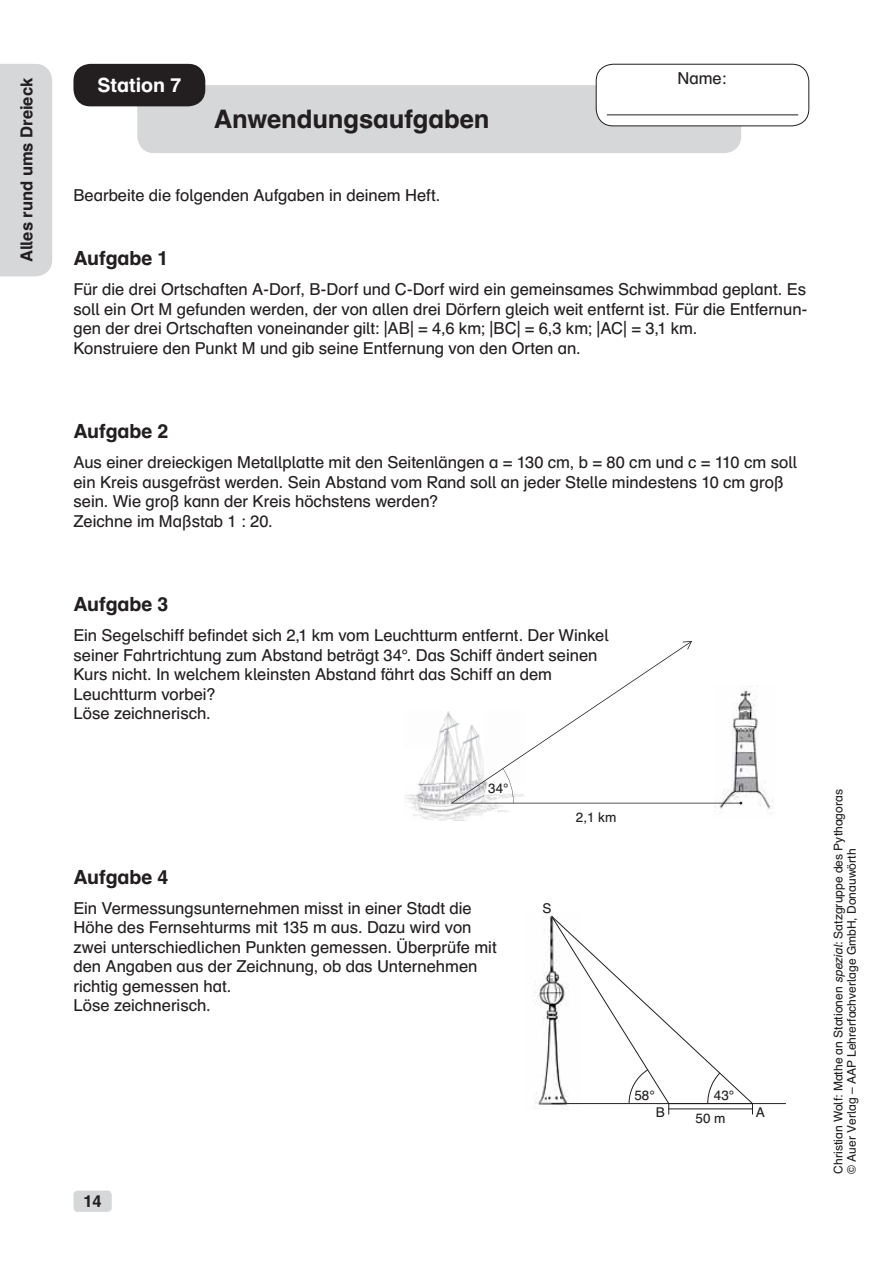
<style>
.page{position:relative;width:893px;height:1263px;background:#fff}
.page>*{position:absolute;margin:0;border:0;box-sizing:border-box;transform-origin:0 0}
.t1{font:700 25.5px "Auer Schulbuch";letter-spacing:-.005em;color:#231f20}
.t2{font:700 19.5px "Auer Schulbuch";letter-spacing:-.005em;color:#231f20}
.t3{font:700 19.5px "Auer Schulbuch";color:#fff}
.t4{font:16.5px/19.5px "Auer Schulbuch";color:#231f20}
.t5{font:700 16.5px "Auer Schulbuch";color:#231f20}
.t6{font:13.5px "Auer Schulbuch";color:#231f20}
.t7{font:12px/13.5px "Auer Schulbuch";color:#231f20}
.s1{font-family:"Greek Sym";font-size:19.5px}
.s2{font-style:italic}
</style>
<div class="page">
<div style="left:137px;top:85px;width:604px;height:68px;background:#d5d7d8;border-radius:17px"></div>
<div style="left:73px;top:64px;width:132px;height:42px;background:#231f20;border-radius:17px"></div>
<div style="left:596px;top:64px;width:213px;height:62px;background:#fff;border-radius:17px"></div>
<div style="left:596px;top:64px;width:213px;height:62px;border:1px solid #231f20;border-radius:17px"></div>
<div style="left:0;top:64px;width:52px;height:212px;background:#d5d7d8"></div>
<div style="left:73px;top:1191px;width:39px;height:21px;background:#d5d7d8;border-radius:4px"></div>
<hr style="left:607px;top:115px;width:191px;height:1px;background:#231f20">
<img style="left:404px;top:712px;width:104px;height:109px">
<img style="left:714px;top:686px;width:59px;height:125px">
<hr style="left:451px;top:803px;width:290px;height:1px;background:#231f20">
<svg style="left:451px;top:641px;width:241px;height:163px"></svg>
<img style="left:534px;top:915px;width:17px;height:194px">
<hr style="left:552px;top:1103px;width:233px;height:1px;background:#231f20">
<svg style="left:551px;top:915px;width:202px;height:199px"></svg>
<p class="t4" style="left:677px;top:69px;width:50px">Name:</p>
<p class="t5" style="left:20px;top:262px;width:186px;rotate:-90deg">Alles rund ums Dreieck</p>
<p class="t3" style="left:97px;top:77px;width:85px">Station 7</p>
<h1 class="t1" style="left:214px;top:109px;width:277px">Anwendungsaufgaben</h1>
<p class="t4" style="left:73px;top:186px;width:368px">Bearbeite die folgenden Aufgaben in deinem Heft.</p>
<p class="t2" style="left:73px;top:250px;width:96px">Aufgabe 1</p>
<p class="t4" style="left:73px;top:281px;width:735px">Für die drei Ortschaften A-Dorf, B-Dorf und C-Dorf wird ein gemeinsames Schwimmbad geplant. Es soll ein Ort M gefunden werden, der von allen drei Dörfern gleich weit entfernt ist. Für die Entfernun&shy;gen der drei Ortschaften voneinander gilt: <span class="s1">|</span>AB<span class="s1">|</span> = 4,6 km; <span class="s1">|</span>BC<span class="s1">|</span> = 6,3 km; <span class="s1">|</span>AC<span class="s1">|</span> = 3,1 km.<br>Konstruiere den Punkt M und gib seine Entfernung von den Orten an.</p>
<p class="t2" style="left:73px;top:423px;width:96px">Aufgabe 2</p>
<p class="t4" style="left:73px;top:454px;width:725px">Aus einer dreieckigen Metallplatte mit den Seitenlängen a = 130 cm, b = 80 cm und c = 110 cm soll ein Kreis ausgefräst werden. Sein Abstand vom Rand soll an jeder Stelle mindestens 10 cm groß sein. Wie groß kann der Kreis höchstens werden?<br>Zeichne im Maßstab 1 : 20.</p>
<p class="t2" style="left:73px;top:596px;width:96px">Aufgabe 3</p>
<p class="t4" style="left:73px;top:626px;width:537px">Ein Segelschiff befindet sich 2,1 km vom Leuchtturm entfernt. Der Winkel seiner Fahrtrichtung zum Abstand beträgt 34°. Das Schiff ändert seinen Kurs nicht. In welchem kleinsten Abstand fährt das Schiff an dem Leuchtturm vorbei?<br>Löse zeichnerisch.</p>
<p class="t6" style="left:488px;top:782px;width:22px">34°</p>
<p class="t2" style="left:73px;top:868px;width:96px">Aufgabe 4</p>
<p class="t4" style="left:73px;top:899px;width:425px">Ein Vermessungsunternehmen misst in einer Stadt die Höhe des Fernsehturms mit 135 m aus. Dazu wird von zwei unterschiedlichen Punkten gemessen. Überprüfe mit den Angaben aus der Zeichnung, ob das Unternehmen richtig gemessen hat.<br>Löse zeichnerisch.</p>
<p class="t5" style="left:83px;top:1194px;width:20px">14</p>
<p class="t6" style="left:576px;top:812px;width:42px">2,1 km</p>
<p class="t6" style="left:542px;top:903px;width:11px">S</p>
<p class="t6" style="left:634px;top:1089px;width:22px">58°</p>
<p class="t6" style="left:714px;top:1089px;width:22px">43°</p>
<p class="t6" style="left:656px;top:1107px;width:11px">B</p>
<p class="t6" style="left:696px;top:1112px;width:31px">50 m</p>
<p class="t6" style="left:756px;top:1107px;width:11px">A</p>
<p class="t7" style="left:832px;top:1174px;width:386px;rotate:-90deg">Christian Wolf: Mathe an Stationen <span class="s2">spezial</span>: Satzgruppe des Pythagoras © Auer Verlag – AAP Lehrerfachverlage GmbH, Donauwörth</p>
</div>
